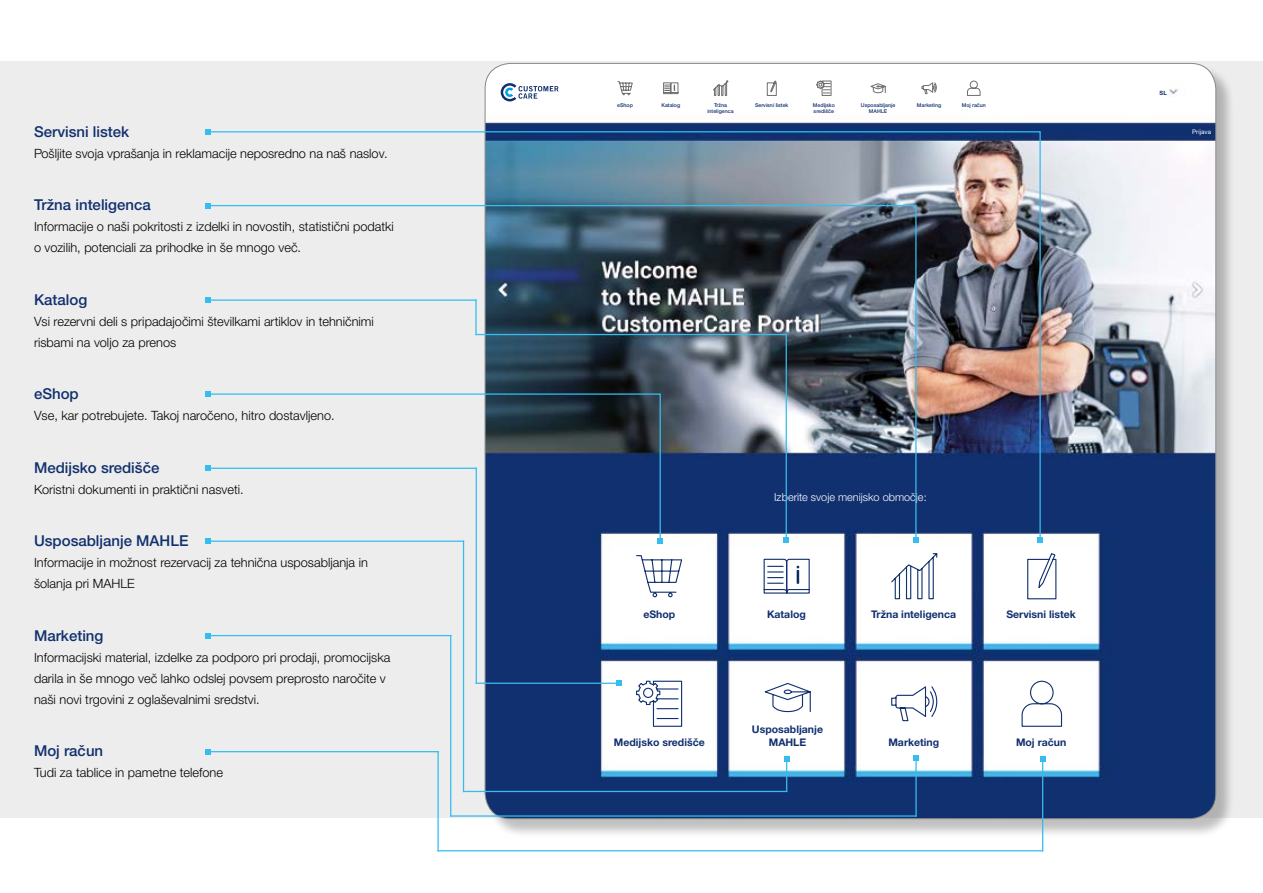
<style>
.page{position:relative;width:1263px;height:893px;background:#fff}
.page>*{position:absolute;margin:0;border:0;box-sizing:border-box;transform-origin:0 0}
.t1{font:500 15px "Helvetica Neue LT Pro";color:#11306e}
.t2{font:300 12.75px/21px "Helvetica Neue LTW1 G";color:#000}
.t3{font:300 10.95px "Helvetica Neue LTW1 G";color:#fff}
.t4{font:700 10.5px/12.6px "Helvetica Neue LT Pro";color:#11306e;text-align:center}
.t5{font:6.3px "Helvetica Neue LTW1 G";color:#fff}
.t6{font:700 5.85px "Helvetica Neue LT Pro";color:#11306e}
.t7{font:500 5.25px/6.3px "Helvetica Neue LT Pro";color:#11306e;text-align:center}
</style>
<div class="page">
<div style="left:0;top:62px;width:1263px;height:756px;background:#ededed"></div>
<div style="left:487px;top:65px;width:748px;height:773px;background:#000;opacity:.25"></div>
<img style="left:485px;top:63px;width:731px;height:756px">
<svg style="left:635px;top:554px;width:48px;height:44px;background:#dbdfe9"></svg>
<svg style="left:763px;top:558px;width:47px;height:36px;background:#c8cfdd"></svg>
<svg style="left:890px;top:552px;width:48px;height:48px;background:#d8dde7"></svg>
<svg style="left:1026px;top:552px;width:31px;height:48px"></svg>
<svg style="left:617px;top:81px;width:16px;height:14px"></svg>
<svg style="left:663px;top:82px;width:15px;height:12px"></svg>
<svg style="left:713px;top:81px;width:15px;height:15px"></svg>
<svg style="left:767px;top:81px;width:10px;height:15px"></svg>
<svg style="left:635px;top:680px;width:48px;height:47px;background:#d6dbe6"></svg>
<svg style="left:764px;top:682px;width:49px;height:31px;background:#dadfe8"></svg>
<svg style="left:891px;top:685px;width:47px;height:37px;background:#dde1ea"></svg>
<svg style="left:1021px;top:680px;width:42px;height:47px;background:#e6e9f0"></svg>
<svg style="left:816px;top:81px;width:15px;height:15px"></svg>
<svg style="left:870px;top:83px;width:16px;height:10px"></svg>
<svg style="left:921px;top:82px;width:16px;height:12px"></svg>
<svg style="left:967px;top:81px;width:13px;height:15px"></svg>
<svg style="left:501px;top:83px;width:57px;height:18px"></svg>
<img style="left:206px;top:131px;width:835px;height:411px">
<svg style="left:205px;top:129px;width:5px;height:5px"></svg>
<svg style="left:1037px;top:538px;width:6px;height:5px"></svg>
<svg style="left:206px;top:204px;width:711px;height:338px"></svg>
<svg style="left:205px;top:203px;width:5px;height:5px"></svg>
<svg style="left:913px;top:538px;width:5px;height:5px"></svg>
<hr style="left:463px;top:541px;width:1px;height:251px;background:#36bcee">
<svg style="left:205px;top:749px;width:5px;height:5px"></svg>
<hr style="left:209px;top:751px;width:230px;height:1px;background:#36bcee">
<hr style="left:437px;top:751px;width:2px;height:100px;background:#36bcee">
<hr style="left:437px;top:850px;width:606px;height:1px;background:#36bcee">
<svg style="left:1040px;top:757px;width:5px;height:5px"></svg>
<hr style="left:1042px;top:759px;width:1px;height:92px;background:#36bcee">
<svg style="left:205px;top:633px;width:5px;height:5px"></svg>
<hr style="left:209px;top:635px;width:242px;height:1px;background:#36bcee">
<hr style="left:450px;top:635px;width:1px;height:182px;background:#36bcee">
<hr style="left:450px;top:815px;width:467px;height:2px;background:#36bcee">
<svg style="left:913px;top:755px;width:6px;height:6px"></svg>
<hr style="left:915px;top:758px;width:2px;height:59px;background:#36bcee">
<svg style="left:205px;top:539px;width:5px;height:5px"></svg>
<hr style="left:476px;top:468px;width:1px;height:216px;background:#36bcee">
<hr style="left:463px;top:791px;width:324px;height:1px;background:#36bcee">
<svg style="left:784px;top:757px;width:5px;height:5px"></svg>
<hr style="left:786px;top:759px;width:1px;height:33px;background:#36bcee">
<svg style="left:616px;top:681px;width:6px;height:5px"></svg>
<hr style="left:476px;top:683px;width:142px;height:1px;background:#36bcee">
<svg style="left:205px;top:298px;width:5px;height:5px"></svg>
<hr style="left:209px;top:299px;width:268px;height:2px;background:#36bcee">
<hr style="left:475px;top:334px;width:312px;height:1px;background:#36bcee">
<svg style="left:784px;top:538px;width:5px;height:5px"></svg>
<hr style="left:786px;top:334px;width:1px;height:207px;background:#36bcee">
<hr style="left:475px;top:299px;width:2px;height:36px;background:#36bcee">
<svg style="left:206px;top:393px;width:455px;height:149px"></svg>
<svg style="left:205px;top:392px;width:5px;height:5px"></svg>
<svg style="left:658px;top:538px;width:5px;height:5px"></svg>
<p class="t1" style="left:34px;top:122px;width:97px">Servisni listek</p>
<p class="t2" style="left:34px;top:142px;width:355px">Pošljite svoja vprašanja in reklamacije neposredno na naš naslov.</p>
<p class="t1" style="left:34px;top:196px;width:118px">Tržna inteligenca</p>
<p class="t2" style="left:34px;top:216px;width:361px">Informacije o naši pokritosti z izdelki in novostih, statistični podatki o vozilih, potenciali za prihodke in še mnogo več.</p>
<p class="t1" style="left:34px;top:290px;width:55px">Katalog</p>
<p class="t2" style="left:34px;top:310px;width:341px">Vsi rezervni deli s pripadajočimi številkami artiklov in tehničnimi risbami na voljo za prenos</p>
<p class="t1" style="left:34px;top:385px;width:46px">eShop</p>
<p class="t2" style="left:34px;top:405px;width:302px">Vse, kar potrebujete. Takoj naročeno, hitro dostavljeno.</p>
<p class="t1" style="left:34px;top:458px;width:127px">Medijsko središče</p>
<p class="t2" style="left:34px;top:478px;width:211px">Koristni dokumenti in praktični nasveti.</p>
<p class="t1" style="left:34px;top:532px;width:156px">Usposabljanje MAHLE</p>
<p class="t2" style="left:34px;top:552px;width:335px">Informacije in možnost rezervacij za tehnična usposabljanja in šolanja pri MAHLE</p>
<p class="t1" style="left:34px;top:626px;width:71px">Marketing</p>
<p class="t2" style="left:34px;top:646px;width:358px">Informacijski material, izdelke za podporo pri prodaji, promocijska darila in še mnogo več lahko odslej povsem preprosto naročite v naši novi trgovini z oglaševalnimi sredstvi.</p>
<p class="t1" style="left:34px;top:742px;width:71px">Moj račun</p>
<p class="t2" style="left:34px;top:762px;width:190px">Tudi za tablice in pametne telefone</p>
<p class="t7" style="left:617px;top:102px;width:17px">eShop</p>
<p class="t7" style="left:661px;top:102px;width:20px">Katalog</p>
<p class="t7" style="left:707px;top:102px;width:28px">Tržna inteligenca</p>
<p class="t7" style="left:755px;top:102px;width:35px">Servisni listek</p>
<p class="t7" style="left:813px;top:102px;width:23px;text-align:left">Medijsko središče</p>
<p class="t7" style="left:861px;top:102px;width:36px">Usposabljanje<br>MAHLE</p>
<p class="t7" style="left:917px;top:102px;width:26px">Marketing</p>
<p class="t7" style="left:962px;top:102px;width:26px">Moj račun</p>
<p class="t6" style="left:1159px;top:89px;width:9px">SL</p>
<p class="t5" style="left:1192px;top:128px;width:20px">Prijava</p>
<p class="t4" style="left:643px;top:608px;width:33px">eShop</p>
<p class="t4" style="left:614px;top:736px;width:92px">Medijsko središče</p>
<p class="t3" style="left:774px;top:491px;width:154px">Izberite svoje menijsko območje:</p>
<p class="t4" style="left:767px;top:608px;width:40px">Katalog</p>
<p class="t4" style="left:871px;top:608px;width:86px">Tržna inteligenca</p>
<p class="t4" style="left:1006px;top:608px;width:71px">Servisni listek</p>
<p class="t4" style="left:752px;top:723px;width:73px">Usposabljanje<br>MAHLE</p>
<p class="t4" style="left:888px;top:736px;width:52px">Marketing</p>
<p class="t4" style="left:1016px;top:736px;width:52px">Moj račun</p>
</div>
